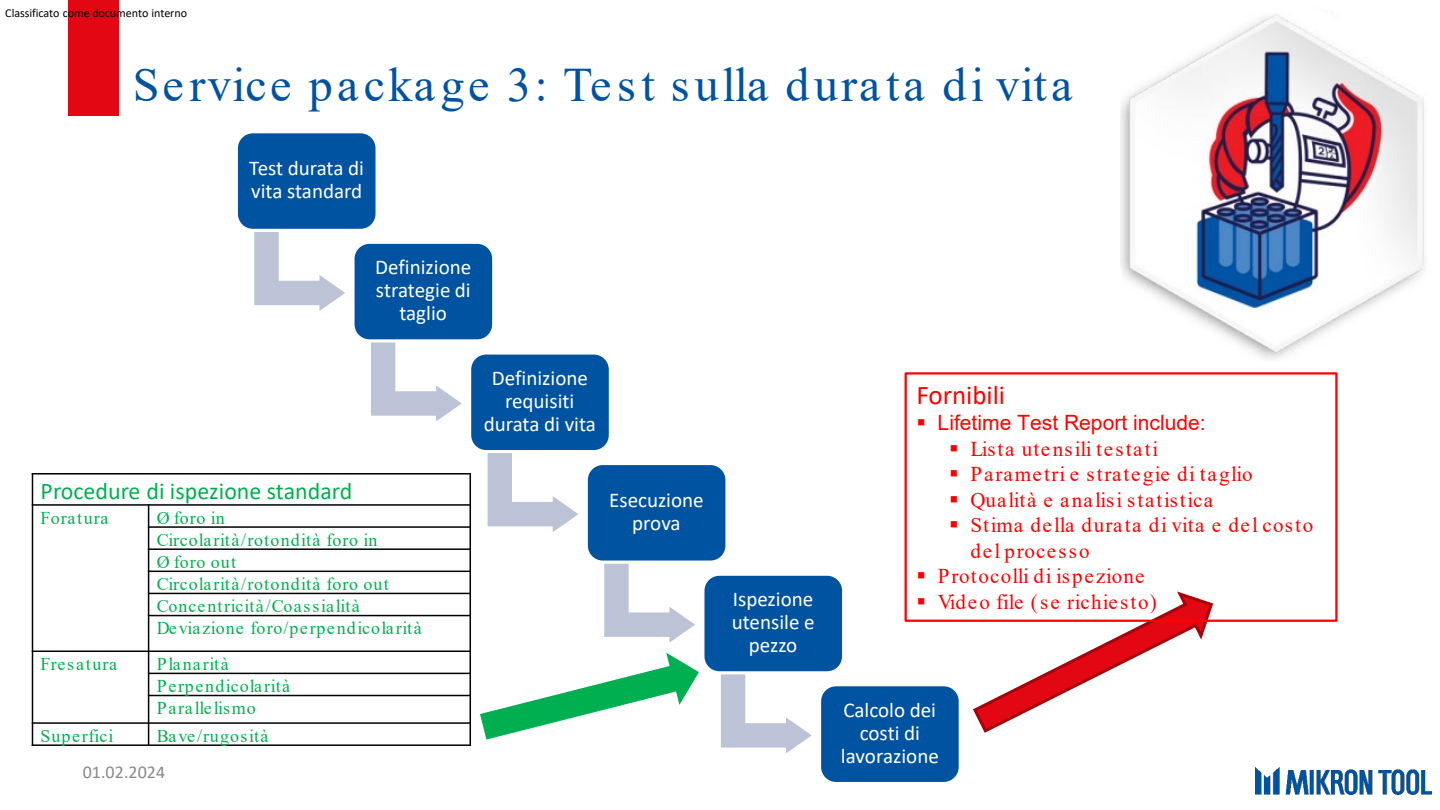
<style>
.page{position:relative;width:1440px;height:810px;background:#fff}
.page>*{position:absolute;margin:0;border:0;box-sizing:border-box;transform-origin:0 0}
.t1{font:48px "Times New Roman";letter-spacing:.07em;color:#0053a1}
.t2{font:27px "Calibri";color:#f00}
.t3{font:24px "Calibri";color:#00b050}
.t4{font:21px/23.1px "Calibri";color:#fff;text-align:center}
.t5{font:21px/25.5px "Times New Roman";letter-spacing:.08em;color:#f00}
.t6{font:21px "Arial";color:#f00}
.t7{font:21px "Times New Roman";letter-spacing:.045em;color:#f00}
.t8{font:21px "Times New Roman";letter-spacing:.055em;color:#f00}
.t9{font:18px "Times New Roman";letter-spacing:.06em;color:#00b050}
.t10{font:18px "Calibri";letter-spacing:.005em;color:#8a8a8a}
.t11{font:12px "Calibri";letter-spacing:-.005em;color:#000}
</style>
<div class="page">
<img style="left:1256px;top:767px;width:176px;height:28px">
<div style="left:68px;top:0;width:51px;height:116px;background:#e30613"></div>
<svg style="left:973px;top:591px;width:241px;height:142px"></svg>
<svg style="left:254px;top:232px;width:91px;height:79px"></svg>
<div style="left:235px;top:130px;width:144px;height:102px;background:#0053a1;border:3px solid #fff;border-radius:16px"></div>
<svg style="left:371px;top:342px;width:91px;height:79px"></svg>
<div style="left:353px;top:242px;width:141px;height:99px;background:#0053a1;border-radius:16px"></div>
<div style="left:352px;top:241px;width:143px;height:101px;border:3px solid #fff;border-radius:16px"></div>
<svg style="left:487px;top:453px;width:91px;height:79px"></svg>
<div style="left:468px;top:352px;width:144px;height:101px;background:#0053a1;border:3px solid #fff;border-radius:16px"></div>
<div style="left:585px;top:462px;width:143px;height:102px;background:#0053a1;border:3px solid #fff;border-radius:16px"></div>
<svg style="left:721px;top:674px;width:91px;height:79px"></svg>
<div style="left:701px;top:573px;width:144px;height:101px;background:#0053a1;border:3px solid #fff;border-radius:16px"></div>
<div style="left:818px;top:683px;width:144px;height:102px;background:#0053a1;border:3px solid #fff;border-radius:16px"></div>
<div style="left:905px;top:372px;width:433px;height:250px;border:2px solid #f00"></div>
<hr style="left:148px;top:504px;width:1px;height:242px;background:#000">
<hr style="left:32px;top:504px;width:439px;height:2px;background:#000">
<hr style="left:148px;top:526px;width:323px;height:2px;background:#000">
<hr style="left:148px;top:548px;width:323px;height:2px;background:#000">
<hr style="left:148px;top:571px;width:323px;height:1px;background:#000">
<hr style="left:148px;top:593px;width:323px;height:1px;background:#000">
<hr style="left:148px;top:615px;width:323px;height:1px;background:#000">
<hr style="left:32px;top:651px;width:439px;height:1px;background:#000">
<hr style="left:148px;top:673px;width:323px;height:1px;background:#000">
<hr style="left:148px;top:695px;width:323px;height:1px;background:#000">
<hr style="left:32px;top:722px;width:439px;height:2px;background:#000">
<hr style="left:32px;top:473px;width:1px;height:273px;background:#000">
<hr style="left:470px;top:473px;width:1px;height:273px;background:#000">
<hr style="left:32px;top:473px;width:439px;height:2px;background:#000">
<hr style="left:32px;top:744px;width:439px;height:2px;background:#000">
<svg style="left:480px;top:559px;width:223px;height:181px"></svg>
<img style="left:1121px;top:14px;width:304px;height:345px">
<p class="t11" style="left:5px;top:5px;width:183px">Classificato come documento interno</p>
<h2 class="t1" style="left:133px;top:51px;width:941px">Service package 3: Test sulla durata di vita</h2>
<p class="t4" style="left:249px;top:156px;width:116px;text-align:left">Test durata di vita standard</p>
<p class="t4" style="left:375px;top:255px;width:98px">Definizione strategie di taglio</p>
<p class="t4" style="left:484px;top:366px;width:114px">Definizione requisiti durata di vita</p>
<p class="t3" style="left:41px;top:474px;width:313px">Procedure di ispezione standard</p>
<p class="t9" style="left:41px;top:505px;width:69px">Foratura</p>
<p class="t9" style="left:157px;top:505px;width:70px">Ø foro in</p>
<p class="t9" style="left:157px;top:527px;width:222px">Circolarità/rotondità foro in</p>
<p class="t9" style="left:157px;top:549px;width:81px">Ø foro out</p>
<p class="t9" style="left:157px;top:571px;width:233px">Circolarità/rotondità foro out</p>
<p class="t9" style="left:157px;top:593px;width:205px">Concentricità/Coassialità</p>
<p class="t9" style="left:157px;top:615px;width:267px">Deviazione foro/perpendicolarità</p>
<p class="t9" style="left:41px;top:651px;width:78px">Fresatura</p>
<p class="t9" style="left:157px;top:651px;width:74px">Planarità</p>
<p class="t9" style="left:157px;top:673px;width:135px">Perpendicolarità</p>
<p class="t9" style="left:157px;top:695px;width:101px">Parallelismo</p>
<p class="t9" style="left:41px;top:723px;width:74px">Superfici</p>
<p class="t9" style="left:157px;top:723px;width:113px">Bave/rugosità</p>
<p class="t10" style="left:83px;top:760px;width:84px">01.02.2024</p>
<p class="t4" style="left:609px;top:488px;width:96px">Esecuzione prova</p>
<p class="t4" style="left:732px;top:587px;width:84px">Ispezione utensile e pezzo</p>
<p class="t2" style="left:916px;top:376px;width:90px">Fornibili</p>
<p class="t6" style="left:916px;top:408px;width:291px">▪ Lifetime Test Report include:</p>
<p class="t5" style="left:949px;top:435px;width:211px">▪ Lista utensili testati</p>
<p class="t5" style="left:949px;top:461px;width:305px">▪ Parametri e strategie di taglio</p>
<p class="t5" style="left:949px;top:486px;width:265px">▪ Qualità e analisi statistica</p>
<p class="t5" style="left:970px;top:512px;width:344px;text-indent:-21px">▪ Stima della durata di vita e del costo del processo</p>
<p class="t8" style="left:916px;top:561px;width:230px">▪ Protocolli di ispezione</p>
<p class="t7" style="left:916px;top:587px;width:242px">▪ Video file (se richiesto)</p>
<p class="t4" style="left:841px;top:698px;width:99px">Calcolo dei costi di lavorazione</p>
</div>
